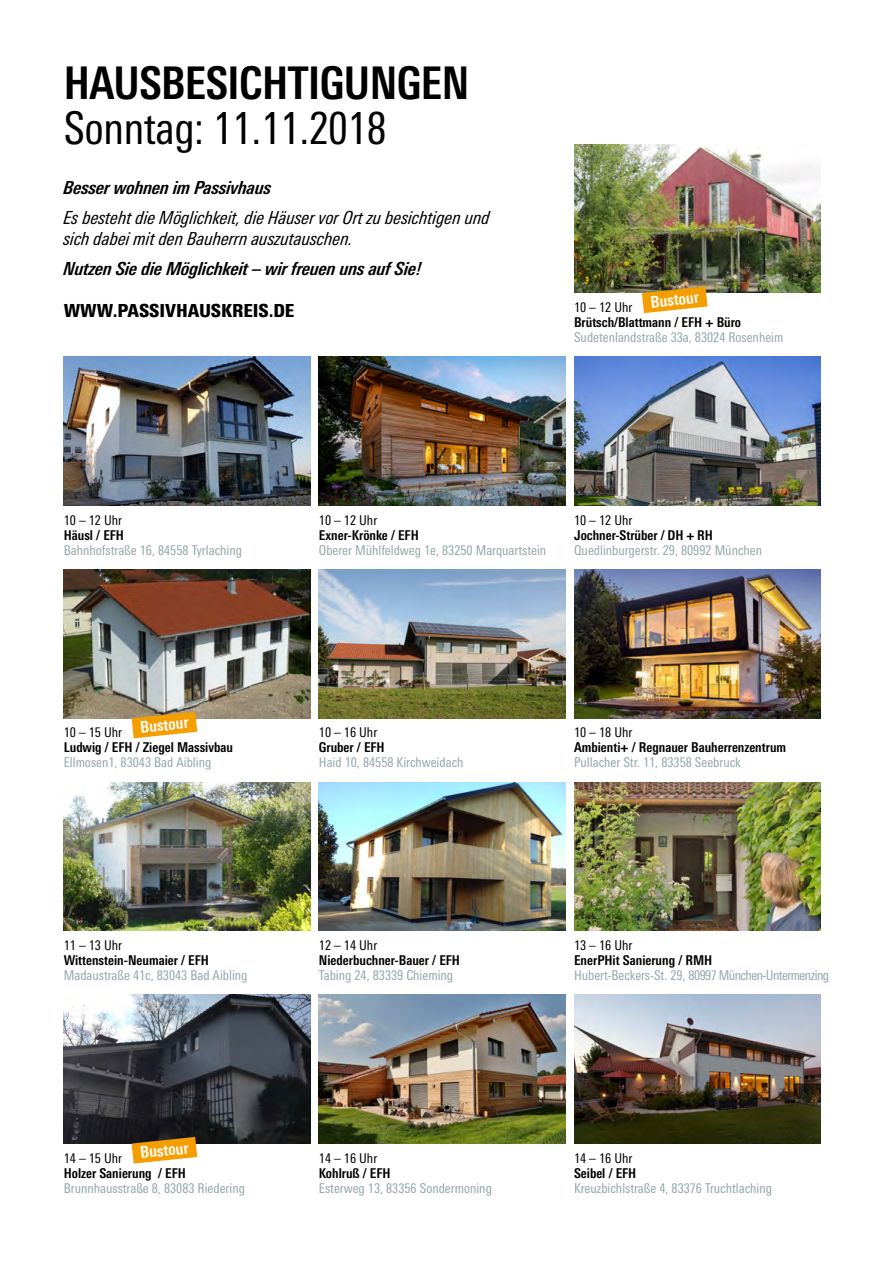
<style>
.page{position:relative;width:893px;height:1263px;background:#fff}
.page>*{position:absolute;margin:0;border:0;box-sizing:border-box;transform-origin:0 0}
.t1{font:700 condensed 45px "LT Univers";letter-spacing:-.01em;color:#000}
.t2{font:condensed 45px "LT Univers";letter-spacing:-.01em;color:#000}
.t3{font:italic condensed 18px "LT Univers";letter-spacing:-.005em;color:#000}
.t4{font:italic 700 condensed 18px "LT Univers";letter-spacing:-.005em;color:#000}
.t5{font:900 condensed 18px "LT Univers";letter-spacing:-.005em;color:#000}
.t6{font:700 condensed 16.2px "LT Univers";color:#fff}
.t7{font:condensed 13.5px "LT Univers";color:#92a7ab}
.t8{font:700 condensed 13.5px "LT Univers";color:#000}
.t9{font:condensed 13.5px "LT Univers";color:#000}
.t10{font:condensed 13.5px "LT Univers";letter-spacing:-.04em;color:#92a7ab}
</style>
<div class="page">
<img style="left:575px;top:144px;width:246px;height:149px">
<img style="left:64px;top:357px;width:246px;height:149px">
<img style="left:319px;top:357px;width:247px;height:149px">
<img style="left:574px;top:357px;width:247px;height:149px">
<img style="left:64px;top:569px;width:246px;height:149px">
<img style="left:319px;top:569px;width:247px;height:149px">
<img style="left:574px;top:569px;width:247px;height:149px">
<img style="left:64px;top:782px;width:246px;height:149px">
<img style="left:319px;top:782px;width:247px;height:149px">
<img style="left:574px;top:782px;width:247px;height:149px">
<img style="left:64px;top:994px;width:246px;height:149px">
<img style="left:319px;top:995px;width:247px;height:148px">
<img style="left:574px;top:995px;width:247px;height:148px">
<svg style="left:642px;top:286px;width:66px;height:27px;background:#e1a22d"></svg>
<svg style="left:132px;top:712px;width:65px;height:26px;background:#e9a62b"></svg>
<svg style="left:132px;top:1137px;width:65px;height:26px;background:#d99720"></svg>
<p class="t1" style="left:64px;top:56px;width:407px">HAUSBESICHTIGUNGEN</p>
<p class="t2" style="left:64px;top:102px;width:324px">Sonntag: 11.11.2018</p>
<p class="t4" style="left:64px;top:177px;width:209px">Besser wohnen im Passivhaus</p>
<p class="t3" style="left:64px;top:207px;width:428px">Es besteht die Möglichkeit, die Häuser vor Ort zu besichtigen und</p>
<p class="t3" style="left:64px;top:228px;width:291px">sich dabei mit den Bauherrn auszutauschen.</p>
<p class="t4" style="left:64px;top:258px;width:360px">Nutzen Sie die Möglichkeit – wir freuen uns auf Sie!</p>
<p class="t5" style="left:64px;top:299px;width:232px">WWW.PASSIVHAUSKREIS.DE</p>
<p class="t6" style="left:649px;top:292px;width:50px;rotate:-6deg">Bustour</p>
<p class="t9" style="left:574px;top:299px;width:60px">10 – 12 Uhr</p>
<p class="t8" style="left:574px;top:314px;width:168px">Brütsch/Blattmann / EFH + Büro</p>
<p class="t7" style="left:574px;top:329px;width:211px">Sudetenlandstraße 33a, 83024 Rosenheim</p>
<p class="t9" style="left:64px;top:512px;width:60px">10 – 12 Uhr</p>
<p class="t8" style="left:64px;top:527px;width:62px">Häusl / EFH</p>
<p class="t7" style="left:64px;top:542px;width:180px">Bahnhofstraße 16, 84558 Tyrlaching</p>
<p class="t6" style="left:139px;top:718px;width:50px;rotate:-6deg">Bustour</p>
<p class="t9" style="left:64px;top:725px;width:60px">10 – 15 Uhr</p>
<p class="t8" style="left:64px;top:739px;width:171px">Ludwig / EFH / Ziegel Massivbau</p>
<p class="t7" style="left:64px;top:755px;width:149px">Ellmosen1, 83043 Bad Aibling</p>
<p class="t9" style="left:64px;top:937px;width:60px">11 – 13 Uhr</p>
<p class="t8" style="left:64px;top:952px;width:147px">Wittenstein-Neumaier / EFH</p>
<p class="t7" style="left:64px;top:967px;width:185px">Madaustraße 41c, 83043 Bad Aibling</p>
<p class="t6" style="left:139px;top:1143px;width:50px;rotate:-6deg">Bustour</p>
<p class="t9" style="left:64px;top:1150px;width:60px">14 – 15 Uhr</p>
<p class="t8" style="left:64px;top:1165px;width:123px">Holzer Sanierung / EFH</p>
<p class="t7" style="left:64px;top:1180px;width:183px">Brunnhausstraße 8, 83083 Riedering</p>
<p class="t9" style="left:319px;top:512px;width:60px">10 – 12 Uhr</p>
<p class="t8" style="left:319px;top:527px;width:101px">Exner-Krönke / EFH</p>
<p class="t7" style="left:319px;top:542px;width:229px">Oberer Mühlfeldweg 1e, 83250 Marquartstein</p>
<p class="t9" style="left:574px;top:512px;width:60px">10 – 12 Uhr</p>
<p class="t8" style="left:574px;top:527px;width:140px">Jochner-Strüber / DH + RH</p>
<p class="t7" style="left:574px;top:542px;width:190px">Quedlinburgerstr. 29, 80992 München</p>
<p class="t9" style="left:319px;top:725px;width:60px">10 – 16 Uhr</p>
<p class="t8" style="left:319px;top:739px;width:67px">Gruber / EFH</p>
<p class="t7" style="left:319px;top:755px;width:146px">Haid 10, 84558 Kirchweidach</p>
<p class="t9" style="left:574px;top:725px;width:60px">10 – 18 Uhr</p>
<p class="t8" style="left:574px;top:739px;width:214px">Ambienti+ / Regnauer Bauherrenzentrum</p>
<p class="t7" style="left:574px;top:755px;width:168px">Pullacher Str. 11, 83358 Seebruck</p>
<p class="t9" style="left:319px;top:937px;width:60px">12 – 14 Uhr</p>
<p class="t8" style="left:319px;top:952px;width:143px">Niederbuchner-Bauer / EFH</p>
<p class="t7" style="left:319px;top:967px;width:136px">Tabing 24, 83339 Chieming</p>
<p class="t9" style="left:319px;top:1150px;width:60px">14 – 16 Uhr</p>
<p class="t8" style="left:319px;top:1165px;width:73px">Kohlruß / EFH</p>
<p class="t7" style="left:319px;top:1180px;width:175px">Esterweg 13, 83356 Sondermoning</p>
<p class="t9" style="left:574px;top:937px;width:60px">13 – 16 Uhr</p>
<p class="t8" style="left:574px;top:952px;width:140px">EnerPHit Sanierung / RMH</p>
<p class="t10" style="left:574px;top:967px;width:257px">Hubert-Beckers-St. 29, 80997 München-Untermenzing</p>
<p class="t9" style="left:574px;top:1150px;width:60px">14 – 16 Uhr</p>
<p class="t8" style="left:574px;top:1165px;width:64px">Seibel / EFH</p>
<p class="t7" style="left:574px;top:1180px;width:199px">Kreuzbichlstraße 4, 83376 Truchtlaching</p>
</div>
